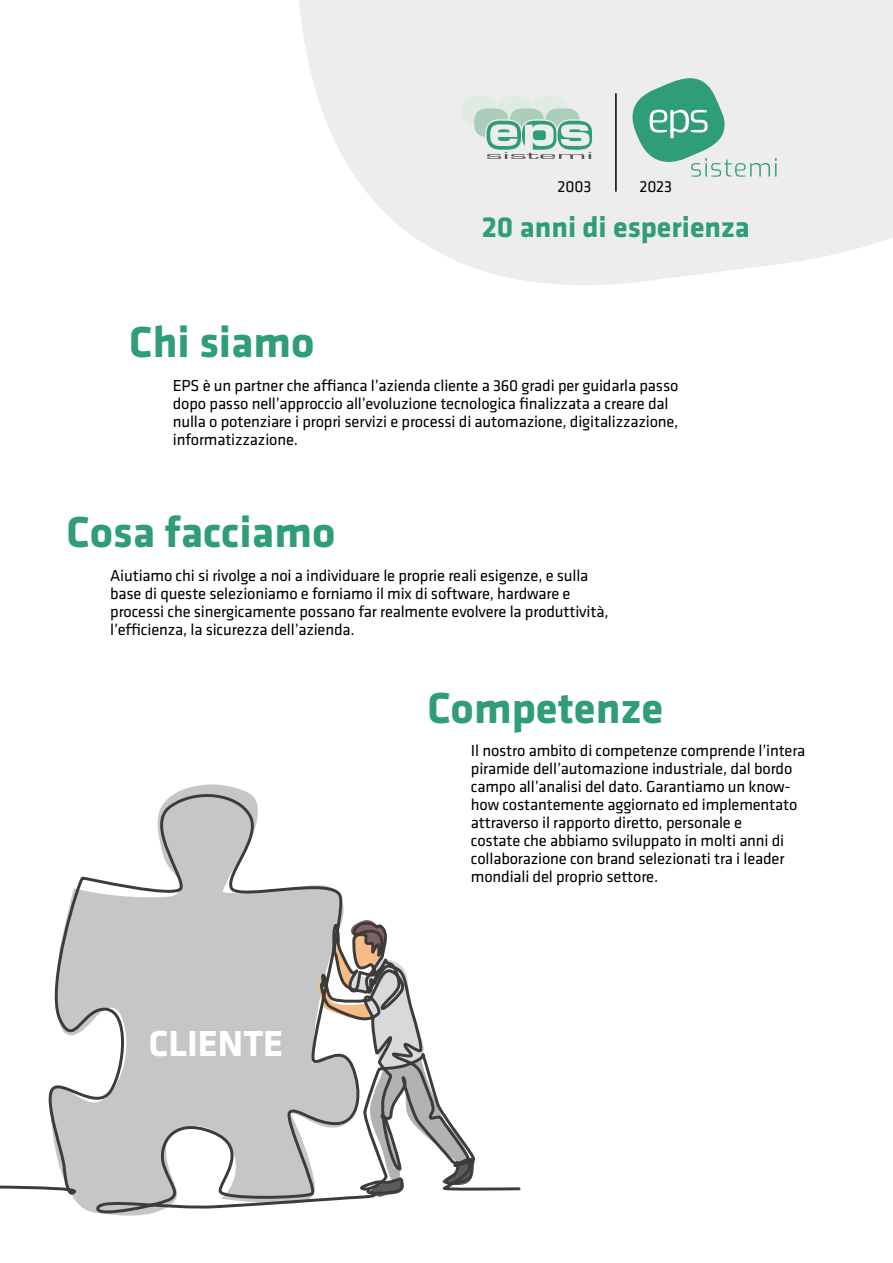
<style>
.page{position:relative;width:893px;height:1263px;background:#fff}
.page>*{position:absolute;margin:0;border:0;box-sizing:border-box;transform-origin:0 0}
.t1{font:700 45px "Klavika Basic";color:#2f9d77}
.t2{font:700 37.5px "Klavika Basic";color:#fff}
.t3{font:700 30px "Klavika Basic";color:#2f9d77}
.t4{font:16.5px/18px "Klavika Basic";letter-spacing:-.01em;color:#000}
</style>
<div class="page">
<svg style="left:299px;top:0;width:593px;height:285px;fill:#ededed"></svg>
<hr style="left:892px;top:0;width:1px;height:1263px;background:#2c9c76">
<svg style="left:462px;top:96px;width:130px;height:63px;background:#bfd7cd"></svg>
<svg style="left:626px;top:78px;width:151px;height:99px;background:#a7d0c2"></svg>
<hr style="left:615px;top:93px;width:2px;height:99px;background:#000">
<svg style="left:0;top:784px;width:521px;height:432px"></svg>
<svg style="left:892px;top:1025px;width:1px;height:238px"></svg>
<h1 class="t1" style="left:129px;top:309px;width:187px">Chi siamo</h1>
<p class="t4" style="left:558px;top:177px;width:35px">2003</p>
<p class="t4" style="left:639px;top:177px;width:34px">2023</p>
<h3 class="t3" style="left:482px;top:206px;width:270px">20 anni di esperienza</h3>
<p class="t4" style="left:173px;top:376px;width:507px">EPS è un partner che affianca l’azienda cliente a 360 gradi per guidarla passo dopo passo nell’approccio all’evoluzione tecnologica finalizzata a creare dal nulla o potenziare i propri servizi e processi di automazione, digitalizzazione, informatizzazione.</p>
<h1 class="t1" style="left:67px;top:500px;width:270px">Cosa facciamo</h1>
<p class="t4" style="left:110px;top:566px;width:500px">Aiutiamo chi si rivolge a noi a individuare le proprie reali esigenze, e sulla base di queste selezioniamo e forniamo il mix di software, hardware e processi che sinergicamente possano far realmente evolvere la produttività, l’efficienza, la sicurezza dell’azienda.</p>
<h1 class="t1" style="left:427px;top:675px;width:237px">Competenze</h1>
<h2 class="t2" style="left:149px;top:1016px;width:136px">CLIENTE</h2>
<p class="t4" style="left:471px;top:741px;width:336px">Il nostro ambito di competenze comprende l’intera piramide dell’automazione industriale, dal bordo campo all’analisi del dato. Garantiamo un know&shy;how costantemente aggiornato ed implementato attraverso il rapporto diretto, personale e<br>costate che abbiamo sviluppato in molti anni di collaborazione con brand selezionati tra i leader mondiali del proprio settore.</p>
</div>
